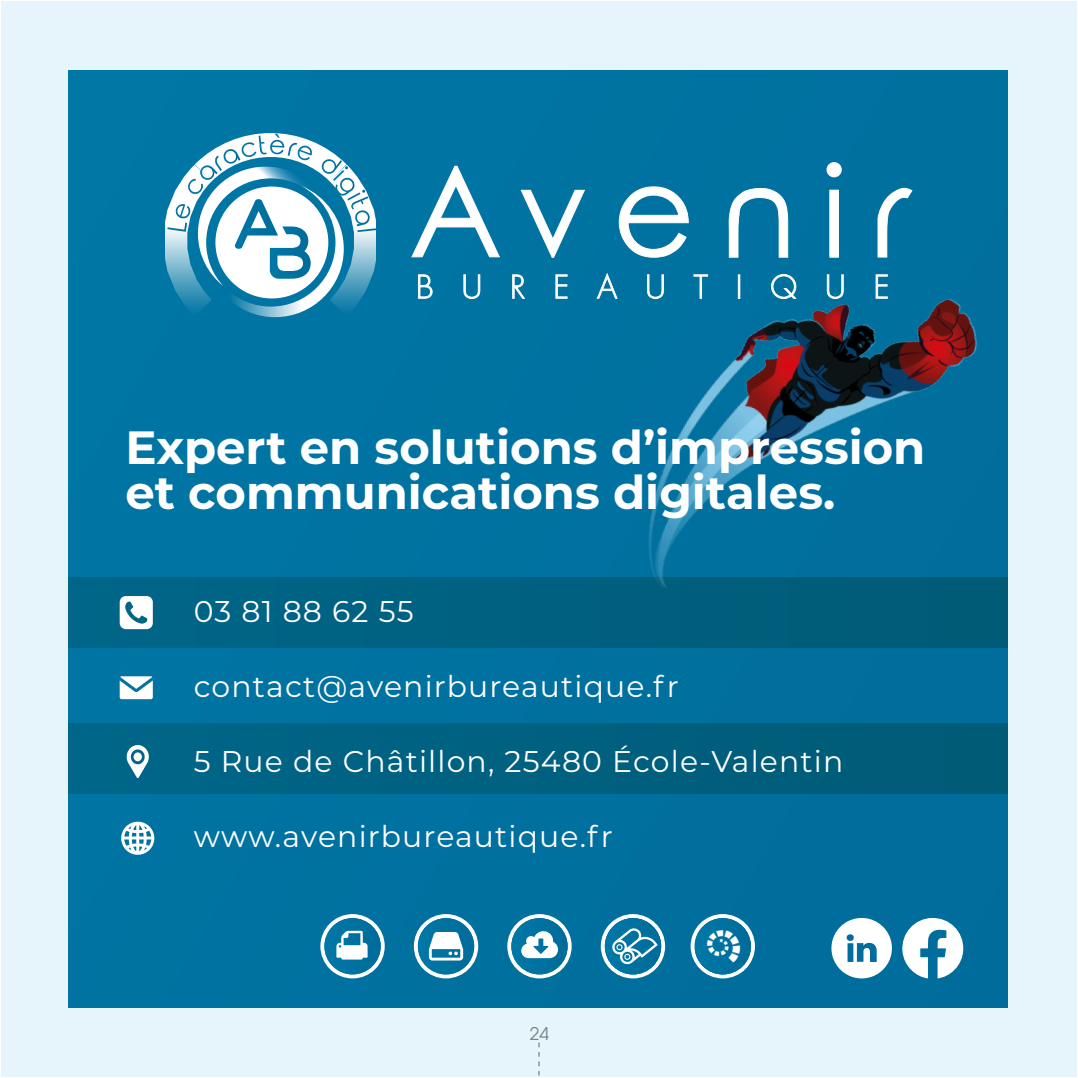
<style>
.page{position:relative;width:1078px;height:1078px;background:#fff}
.page>*{position:absolute;margin:0;border:0;box-sizing:border-box;transform-origin:0 0}
.t1{font:700 46.5px/44.2px "Montserrat";color:#fff}
.t2{font:30px "Montserrat";letter-spacing:.04em;color:#fff}
.t3{font:17.5px "Avant Garde";color:#231f20}
</style>
<div class="page">
<div style="left:1px;top:1px;width:1075px;height:1075px;background:#e6f5fb"></div>
<div style="left:69px;top:71px;width:937px;height:935px;background:#0072a1"></div>
<div style="left:69px;top:577px;width:937px;height:70px;background:#006383"></div>
<div style="left:69px;top:723px;width:937px;height:70px;background:#006080"></div>
<svg style="left:166px;top:133px;width:210px;height:185px"></svg>
<svg style="left:418px;top:274px;width:14px;height:25px"></svg>
<svg style="left:463px;top:274px;width:17px;height:25px"></svg>
<svg style="left:512px;top:274px;width:13px;height:25px"></svg>
<svg style="left:555px;top:274px;width:12px;height:25px"></svg>
<svg style="left:596px;top:283px;width:7px;height:16px"></svg>
<svg style="left:411px;top:165px;width:89px;height:92px"></svg>
<svg style="left:520px;top:189px;width:65px;height:69px"></svg>
<svg style="left:619px;top:186px;width:69px;height:31px"></svg>
<svg style="left:729px;top:188px;width:59px;height:29px"></svg>
<svg style="left:826px;top:162px;width:15px;height:55px"></svg>
<svg style="left:877px;top:188px;width:35px;height:29px"></svg>
<img style="left:603px;top:217px;width:398px;height:431px">
<svg style="left:902px;top:917px;width:61px;height:61px"></svg>
<svg style="left:831px;top:917px;width:60px;height:61px"></svg>
<img style="left:320px;top:929px;width:65px;height:50px">
<svg style="left:320px;top:913px;width:64px;height:65px"></svg>
<svg style="left:324px;top:917px;width:56px;height:57px"></svg>
<svg style="left:336px;top:930px;width:31px;height:29px"></svg>
<img style="left:507px;top:920px;width:65px;height:59px">
<svg style="left:507px;top:913px;width:64px;height:65px"></svg>
<svg style="left:511px;top:917px;width:56px;height:57px"></svg>
<svg style="left:521px;top:930px;width:37px;height:27px"></svg>
<img style="left:413px;top:930px;width:66px;height:49px">
<svg style="left:414px;top:913px;width:64px;height:65px"></svg>
<svg style="left:418px;top:917px;width:56px;height:57px"></svg>
<img style="left:607px;top:930px;width:59px;height:49px">
<svg style="left:600px;top:913px;width:65px;height:65px"></svg>
<svg style="left:604px;top:917px;width:57px;height:57px"></svg>
<svg style="left:611px;top:927px;width:46px;height:37px"></svg>
<img style="left:691px;top:929px;width:64px;height:50px">
<svg style="left:690px;top:913px;width:64px;height:65px"></svg>
<svg style="left:694px;top:917px;width:56px;height:57px"></svg>
<img style="left:705px;top:928px;width:37px;height:37px">
<svg style="left:429px;top:931px;width:34px;height:29px"></svg>
<svg style="left:120px;top:596px;width:33px;height:33px"></svg>
<svg style="left:126px;top:745px;width:23px;height:33px"></svg>
<svg style="left:121px;top:821px;width:33px;height:33px"></svg>
<svg style="left:120px;top:676px;width:33px;height:23px"></svg>
<p class="t1" style="left:125px;top:423px;width:801px">Expert en solutions d’impression et communications digitales.</p>
<p class="t2" style="left:194px;top:590px;width:221px">03 81 88 62 55</p>
<p class="t2" style="left:194px;top:665px;width:486px">contact@avenirbureautique.fr</p>
<p class="t2" style="left:194px;top:740px;width:651px">5 Rue de Châtillon, 25480 École-Valentin</p>
<p class="t2" style="left:194px;top:815px;width:420px">www.avenirbureautique.fr</p>
<p class="t3" style="left:529px;top:1022px;width:21px">24</p>
</div>
